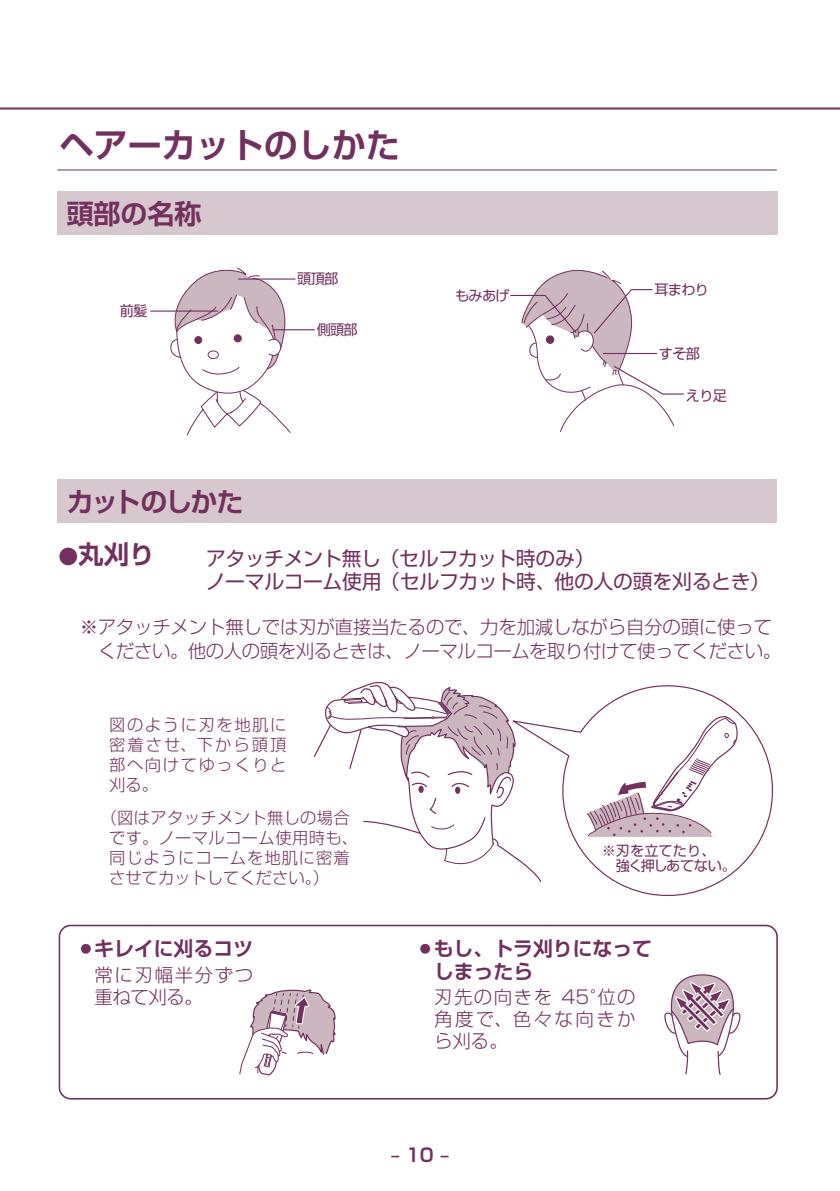
<style>
.page{position:relative;width:840px;height:1191px;background:#fff}
.page>*{position:absolute;margin:0;border:0;box-sizing:border-box;transform-origin:0 0}
.t1{font:34px "Shin Go Pr 5 De Bold 90 msp RKSJ H";color:#71305e}
.t2{font:27px "Shin Go Pr 5 De Bold 90 msp RKSJ H";letter-spacing:-.07em;color:#71305e}
.t3{font:27px "Shin Go Pr 5 De Bold 90 msp RKSJ H";letter-spacing:-.02em;color:#71305e}
.t4{font:25.6px "Shin Go Pr 5 De Bold 90 msp RKSJ H";color:#71305e}
.t5{font:19.8px/22.6px "Shin Go Pr 5 Regular 90 msp RKSJ H";letter-spacing:-.015em;color:#71305e}
.t6{font:19.8px/22.6px "Shin Go Pr 5 De Bold 90 msp RKSJ H";color:#71305e}
.t7{font:18.4px/22px "Shin Go Pr 5 Light 90 msp RKSJ H";letter-spacing:-.01em;color:#71305e}
.t8{font:18.4px/22px "Shin Go Pr 5 Light 90 msp RKSJ H";letter-spacing:.085em;color:#71305e}
.t9{font:18.4px "Shin Go Pr 5 De Bold 90 msp RKSJ H";color:#71305e}
.t10{font:16.2px/19.8px "Shin Go Pr 5 Light 90 msp RKSJ H";letter-spacing:.025em;color:#71305e}
.t11{font:16.2px/19.8px "Shin Go Pr 5 Light 90 msp RKSJ H";letter-spacing:.06em;color:#71305e;text-align:justify}
.t12{font:14.2px "Shin Go Pr 5 Regular 90 msp RKSJ H";letter-spacing:-.05em;color:#71305e}
.t13{font:14.2px/15.6px "Shin Go Pr 5 Regular 90 msp RKSJ H";letter-spacing:-.02em;color:#71305e}
.s1{font-family:"Shin Go Pr 5 Regular 90 msp RKSJ H";font-size:19.8px}
</style>
<div class="page">
<div style="left:57px;top:191px;width:720px;height:44px;background:#d7c7ce"></div>
<div style="left:57px;top:479px;width:720px;height:44px;background:#d7c7ce"></div>
<svg style="left:170px;top:267px;width:127px;height:169px"></svg>
<hr style="left:238px;top:278px;width:57px;height:1px;background:#71305e">
<hr style="left:272px;top:329px;width:43px;height:1px;background:#71305e">
<hr style="left:150px;top:310px;width:68px;height:2px;background:#71305e">
<svg style="left:510px;top:269px;width:174px;height:163px"></svg>
<hr style="left:58px;top:169px;width:719px;height:1px;background:#71305e">
<svg style="left:313px;top:682px;width:195px;height:183px"></svg>
<div style="left:59px;top:924px;width:719px;height:175px;border:2px solid #71305e;border-radius:11px"></div>
<svg style="left:664px;top:974px;width:77px;height:101px"></svg>
<svg style="left:239px;top:989px;width:97px;height:86px"></svg>
<svg style="left:508px;top:685px;width:265px;height:211px"></svg>
<hr style="left:0;top:107px;width:840px;height:2px;background:#71305e">
<h1 class="t1" style="left:60px;top:132px;width:342px">ヘアーカットのしかた</h1>
<h2 class="t3" style="left:67px;top:203px;width:136px">頭部の名称</h2>
<p class="t12" style="left:120px;top:306px;width:29px">前髪</p>
<p class="t12" style="left:297px;top:274px;width:43px">頭頂部</p>
<p class="t12" style="left:317px;top:324px;width:43px">側頭部</p>
<h2 class="t2" style="left:67px;top:491px;width:178px">カットのしかた</h2>
<p class="t12" style="left:455px;top:290px;width:56px">もみあげ</p>
<p class="t12" style="left:654px;top:284px;width:56px">耳まわり</p>
<p class="t12" style="left:659px;top:348px;width:43px">すそ部</p>
<p class="t12" style="left:686px;top:390px;width:43px">えり足</p>
<h3 class="t4" style="left:58px;top:545px;width:98px"><span class="s1">●</span>丸刈り</h3>
<p class="t5" style="left:206px;top:550px;width:566px">アタッチメント無し（セルフカット時のみ）<br>ノーマルコーム使用（セルフカット時、他の人の頭を刈るとき）</p>
<p class="t7" style="left:98px;top:617px;width:685px;line-height:24.2px;text-indent:-18px">※アタッチメント無しでは刃が直接当たるので、力を加減しながら自分の頭に使ってください。他の人の頭を刈るときは、ノーマルコームを取り付けて使ってください。</p>
<p class="t11" style="left:109px;top:717px;width:179px">図のように刃を地肌に密着させ、下から頭頂部へ向けてゆっくりと刈る。</p>
<p class="t10" style="left:109px;top:810px;width:250px;text-indent:-8px">（図はアタッチメント無しの場合です。ノーマルコーム使用時も、同じようにコームを地肌に密着させてカットしてください。）</p>
<p class="t6" style="left:80px;top:940px;width:174px"><sup>●</sup> キレイに刈るコツ</p>
<p class="t8" style="left:95px;top:966px;width:160px">常に刃幅半分ずつ重ねて刈る。</p>
<p class="t13" style="left:602px;top:844px;width:136px">※刃を立てたり、<br>　強く押しあてない。</p>
<p class="t6" style="left:434px;top:940px;width:219px;text-indent:-14px"><sup>●</sup> もし、トラ刈りになってしまったら</p>
<p class="t7" style="left:434px;top:988px;width:203px;text-align:justify">刃先の向きを 45°位の角度で、色々な向きから刈る。</p>
<p class="t9" style="left:391px;top:1148px;width:60px">‒ 10 ‒</p>
</div>
